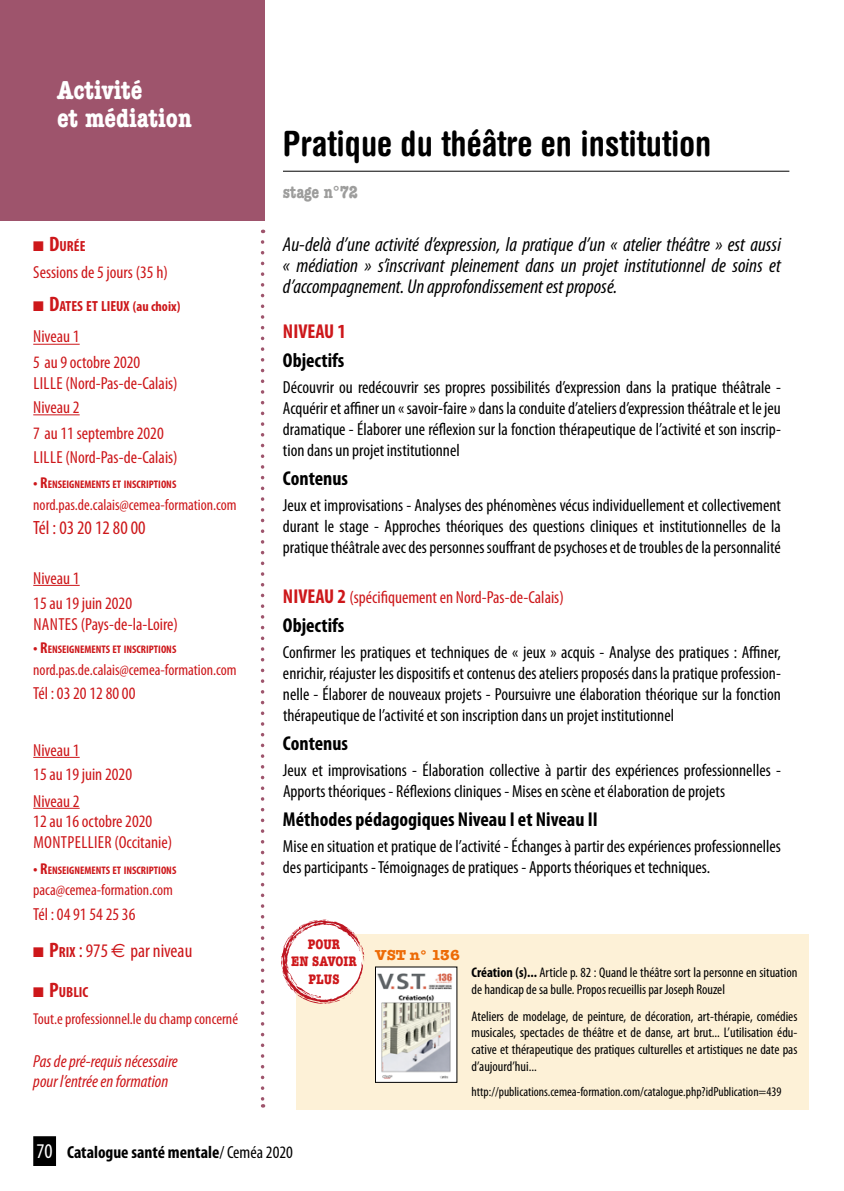
<style>
.page{position:relative;width:844px;height:1191px;background:#fff}
.page>*{position:absolute;margin:0;border:0;box-sizing:border-box;transform-origin:0 0}
.a-titre{font:700 condensed 35px "Helvetica Rounded";color:#000}
.a-theme{font:700 condensed 26.25px/28px "American Typewriter";color:#fff}
.intro-stage{font:italic condensed 20.12px/21px "Myriad Pro";color:#000;text-align:justify}
.a-item{font:700 condensed 20.12px "Myriad Pro";color:#000}
.a-item-2{font:700 condensed 20.12px "Myriad Pro";color:#cd171a}
.a-texte-col-gauche{font:condensed 19.25px "Myriad Pro";color:#cd171a}
.a-texte{font:condensed 17.5px/21px "Myriad Pro";color:#000;text-align:justify}
.a-texte-col-gauche-2{font:condensed 17.5px "Myriad Pro";color:#cd171a}
.a-texte-seconde-date{font:condensed 17.5px "Myriad Pro";color:#cd171a}
.pre-requis{font:italic condensed 17.5px/19.2px "Myriad Pro";color:#cd171a}
.a-item-3{font:condensed 17.5px "Myriad Pro";color:#cd171a}
.t1{font:700 condensed 17.5px "Myriad Pro";color:#000}
.a-texte-col-gauche-3{font:condensed 17.5px "Myriad Pro";letter-spacing:.02em;color:#cd171a}
.t2{font:700 condensed 17.5px "American Typewriter";color:#9d9d9c}
.email{font:condensed 15.75px "Myriad Pro";color:#cd171a}
.a-texte-col-gauche-4{font:condensed 15.75px "Myriad Pro";color:#cd171a}
.titre-orange-zoom{font:700 14.88px "American Typewriter";color:#ed6b06}
.date-duree{font:700 condensed 14.7px "Myriad Pro";color:#cd171a}
.t3{font:condensed 14px/16.8px "Myriad Pro";color:#000}
.t4{font:700 condensed 14px/17.5px "American Typewriter";color:#cd171a;text-align:center}
.titre-orange-zoom-2{font:condensed 13.12px "Myriad Pro";color:#000}
.date-duree-2{font:700 condensed 11.03px "Myriad Pro";color:#cd171a}
.s1{font-size:21px}
.s2{font-size:14px}
.s3{font-size:15.75px}
.s4{font-weight:700;font-size:21px}
.s5{font-weight:700;font-size:14.7px}
.s6{font-family:"Euro Sans";font-stretch:normal}
.s7{font-weight:700;font-size:20.12px}
.s8{font-weight:700}
.s9{font-weight:400;font-size:21px;color:#fff}
.s10{font-weight:400}
</style>
<div class="page">
<div style="left:33px;top:1136px;width:23px;height:30px;background:#000"></div>
<svg style="left:261px;top:242px;width:3px;height:865px"></svg>
<div style="left:0;top:0;width:264px;height:221px;background:#9e546c"></div>
<hr style="left:33px;top:344px;width:47px;height:1px;background:#cd171a">
<hr style="left:33px;top:414px;width:47px;height:1px;background:#cd171a">
<hr style="left:33px;top:585px;width:47px;height:1px;background:#cd171a">
<hr style="left:33px;top:757px;width:47px;height:1px;background:#cd171a">
<hr style="left:33px;top:808px;width:47px;height:1px;background:#cd171a">
<hr style="left:283px;top:171px;width:506px;height:1px;background:#000">
<div style="left:296px;top:934px;width:512px;height:176px;background:#fdf1d7"></div>
<img style="left:377px;top:968px;width:78px;height:112px">
<svg style="left:281px;top:919px;width:83px;height:85px"></svg>
<p class="a-theme" style="left:57px;top:76px;width:136px">Activité<br>et médiation</p>
<p class="date-duree" style="left:33px;top:237px;width:54px">■ <span class="s1">D</span>URÉE</p>
<p class="a-texte-col-gauche-2" style="left:33px;top:262px;width:136px">Sessions de 5 jours (35 h)</p>
<p class="date-duree" style="left:33px;top:297px;width:148px">■ <span class="s1">D</span>ATES ET LIEUX <span class="s2">(au choix)</span></p>
<p class="a-texte-col-gauche-2" style="left:33px;top:326px;width:48px">Niveau 1</p>
<p class="a-texte-seconde-date" style="left:33px;top:352px;width:109px">5 au 9 octobre 2020</p>
<p class="a-texte-col-gauche-2" style="left:33px;top:372px;width:146px">LILLE (Nord-Pas-de-Calais)</p>
<p class="a-texte-col-gauche-2" style="left:33px;top:397px;width:48px">Niveau 2</p>
<p class="a-texte-seconde-date" style="left:33px;top:422px;width:132px">7 au 11 septembre 2020</p>
<p class="a-texte-col-gauche-2" style="left:33px;top:446px;width:146px">LILLE (Nord-Pas-de-Calais)</p>
<p class="date-duree-2" style="left:33px;top:478px;width:144px"><span class="s3">• R</span>ENSEIGNEMENTS ET INSCRIPTIONS</p>
<p class="email" style="left:33px;top:495px;width:205px">nord.pas.de.calais@cemea-formation.com</p>
<p class="a-texte-col-gauche" style="left:33px;top:516px;width:114px">Tél : 03 20 12 80 00</p>
<p class="a-texte-col-gauche-2" style="left:33px;top:567px;width:48px">Niveau 1</p>
<p class="a-texte-seconde-date" style="left:33px;top:593px;width:100px">15 au 19 juin 2020</p>
<p class="a-texte-col-gauche-2" style="left:33px;top:613px;width:146px">NANTES (Pays-de-la-Loire)</p>
<p class="date-duree-2" style="left:33px;top:642px;width:144px"><span class="s3">• R</span>ENSEIGNEMENTS ET INSCRIPTIONS</p>
<p class="email" style="left:33px;top:660px;width:205px">nord.pas.de.calais@cemea-formation.com</p>
<p class="a-texte-col-gauche-2" style="left:33px;top:682px;width:104px">Tél : 03 20 12 80 00</p>
<p class="a-texte-col-gauche-2" style="left:33px;top:739px;width:48px">Niveau 1</p>
<p class="a-texte-seconde-date" style="left:33px;top:763px;width:100px">15 au 19 juin 2020</p>
<p class="a-texte-col-gauche-2" style="left:33px;top:790px;width:48px">Niveau 2</p>
<p class="a-texte-seconde-date" style="left:33px;top:811px;width:120px">12 au 16 octobre 2020</p>
<p class="a-texte-col-gauche-3" style="left:33px;top:831px;width:140px">MONTPELLIER (Occitanie)</p>
<p class="date-duree-2" style="left:33px;top:863px;width:144px"><span class="s3">• R</span>ENSEIGNEMENTS ET INSCRIPTIONS</p>
<p class="email" style="left:33px;top:880px;width:141px">paca@cemea-formation.com</p>
<p class="a-texte-col-gauche-2" style="left:33px;top:903px;width:104px">Tél : 04 91 54 25 36</p>
<p class="a-texte-col-gauche" style="left:33px;top:939px;width:160px">■ <span class="s4">P</span><span class="s5">RIX</span> <span class="s1">:</span> 975 <span class="s6">e</span> par niveau</p>
<p class="date-duree" style="left:33px;top:983px;width:57px">■ <span class="s1">P</span>UBLIC</p>
<p class="a-texte-col-gauche-4" style="left:33px;top:1009px;width:206px">Tout.e professionnel.le du champ concerné</p>
<p class="pre-requis" style="left:33px;top:1051px;width:146px">Pas de pré-requis nécessaire pour l’entrée en formation</p>
<p class="a-titre" style="left:283px;top:123px;width:430px">Pratique du théâtre en institution</p>
<p class="t2" style="left:283px;top:181px;width:76px">stage n°72</p>
<p class="intro-stage" style="left:283px;top:233px;width:499px">Au-delà d’une activité d’expression, la pratique d’un « atelier théâtre » est aussi « médiation » s’inscrivant pleinement dans un projet institutionnel de soins et d’accompagnement. Un approfondissement est proposé.</p>
<p class="a-item-2" style="left:283px;top:319px;width:65px">NIVEAU 1</p>
<p class="a-item" style="left:283px;top:348px;width:63px">Objectifs</p>
<p class="a-texte" style="left:283px;top:376px;width:499px">Découvrir ou redécouvrir ses propres possibilités d’expression dans la pratique théâtrale - Acquérir et affiner un « savoir-faire » dans la conduite d’ateliers d’expression théâtrale et le jeu dramatique - Élaborer une réflexion sur la fonction thérapeutique de l’activité et son inscrip&shy;tion dans un projet institutionnel</p>
<p class="a-item" style="left:283px;top:466px;width:67px">Contenus</p>
<p class="a-texte" style="left:283px;top:495px;width:499px">Jeux et improvisations - Analyses des phénomènes vécus individuellement et collectivement durant le stage - Approches théoriques des questions cliniques et institutionnelles de la pratique théâtrale avec des personnes souffrant de psychoses et de troubles de la personnalité</p>
<p class="a-item-3" style="left:283px;top:586px;width:282px"><span class="s7">NIVEAU 2</span> (spécifiquement en Nord-Pas-de-Calais)</p>
<p class="a-item" style="left:283px;top:612px;width:63px">Objectifs</p>
<p class="a-texte" style="left:283px;top:641px;width:499px">Confirmer les pratiques et techniques de « jeux » acquis - Analyse des pratiques : Affiner, enrichir, réajuster les dispositifs et contenus des ateliers proposés dans la pratique profession&shy;nelle - Élaborer de nouveaux projets - Poursuivre une élaboration théorique sur la fonction thérapeutique de l’activité et son inscription dans un projet institutionnel</p>
<p class="a-item" style="left:283px;top:730px;width:67px">Contenus</p>
<p class="a-texte" style="left:283px;top:759px;width:499px">Jeux et improvisations - Élaboration collective à partir des expériences professionnelles -<br>Apports théoriques - Réflexions cliniques - Mises en scène et élaboration de projets</p>
<p class="a-item" style="left:283px;top:806px;width:316px">Méthodes pédagogiques Niveau I et Niveau II</p>
<p class="a-texte" style="left:283px;top:835px;width:499px">Mise en situation et pratique de l’activité - Échanges à partir des expériences professionnelles des participants - Témoignages de pratiques - Apports théoriques et techniques.</p>
<p class="t4" style="left:291px;top:935px;width:67px">POUR<br>EN SAVOIR<br>PLUS</p>
<p class="titre-orange-zoom" style="left:375px;top:941px;width:86px">VST n° 136</p>
<p class="t3" style="left:471px;top:964px;width:327px"><span class="s8">Création (s)...</span> Article p. 82 : Quand le théâtre sort la personne en situation de handicap de sa bulle. Propos recueillis par Joseph Rouzel</p>
<p class="t3" style="left:471px;top:1007px;width:327px;text-align:justify">Ateliers de modelage, de peinture, de décoration, art-thérapie, comédies musicales, spectacles de théâtre et de danse, art brut... L’utilisation édu&shy;cative et thérapeutique des pratiques culturelles et artistiques ne date pas d’aujourd’hui...</p>
<p class="titre-orange-zoom-2" style="left:471px;top:1083px;width:311px">http://publications.cemea-formation.com/catalogue.php?idPublication=439</p>
<p class="t1" style="left:37px;top:1141px;width:258px"><span class="s9">70</span> Catalogue santé mentale<span class="s10">/ Ceméa 2020</span></p>
</div>
